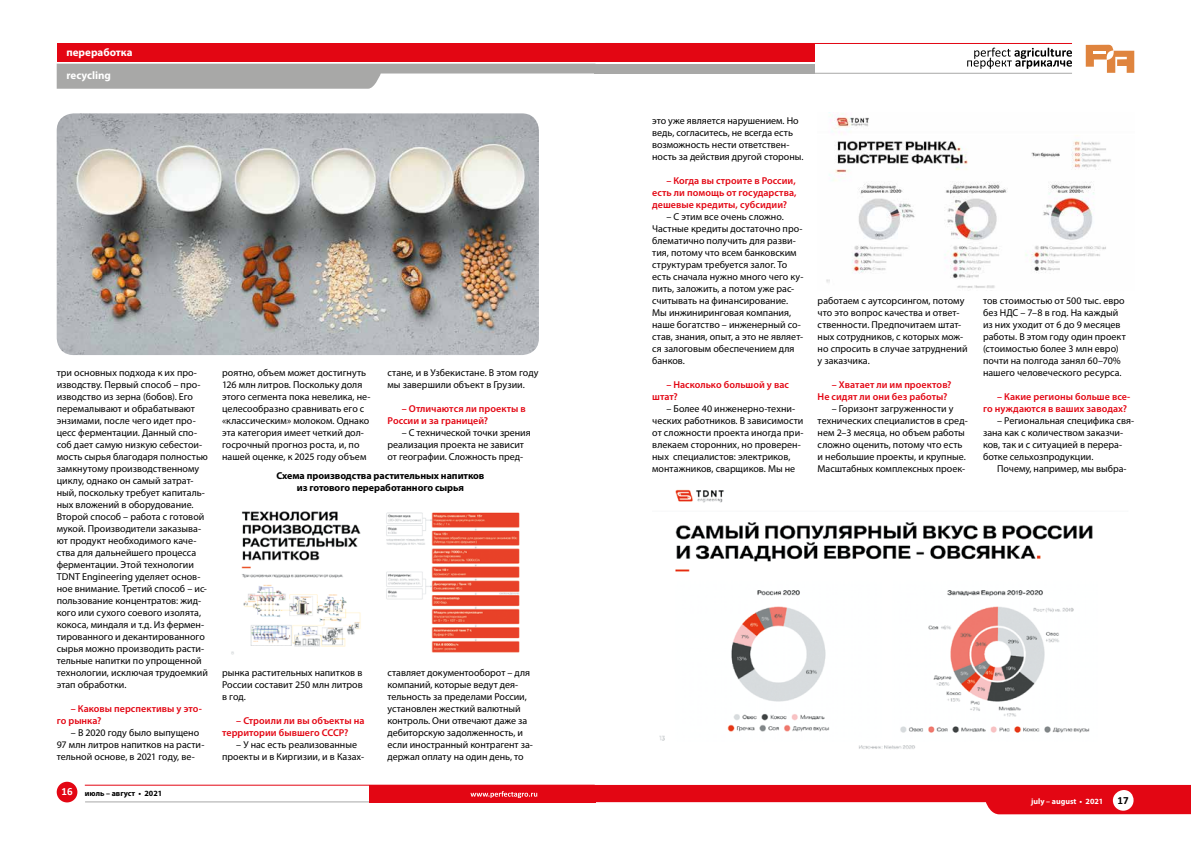
<style>
.page{position:relative;width:1191px;height:842px;background:#fff}
.page>*{position:absolute;margin:0;border:0;box-sizing:border-box;transform-origin:0 0}
.t1{font:700 11px/22.7px "Myriad Pro";color:#fff}
.t2{font:700 11px "Calibri";color:#fff}
.t3{font:700 11px "Calibri";color:#000}
.t4{font:10px/12px "Myriad Pro";color:#000}
.t5{font:600 10px/12px "Myriad Pro";letter-spacing:.005em;color:#e30613}
.t6{font:700 10px/12px "Myriad Pro";letter-spacing:-.005em;color:#000;text-align:center}
.t7{font:700 8px "Myriad Pro";color:#000}
.t8{font:700 8px "Myriad Pro";color:#fff}
</style>
<div class="page">
<hr style="left:85px;top:802px;width:285px;height:1px;background:#a8a8a7">
<svg style="left:57px;top:64px;width:537px;height:25px"></svg>
<div style="left:57px;top:43px;width:538px;height:18px;background:#e30613"></div>
<svg style="left:967px;top:48px;width:105px;height:21px"></svg>
<div style="left:594px;top:64px;width:220px;height:10px;background:#a8a8a7"></div>
<hr style="left:595px;top:73px;width:477px;height:1px;background:#a8a8a7">
<svg style="left:1085px;top:45px;width:49px;height:28px"></svg>
<div style="left:595px;top:43px;width:219px;height:18px;background:#e30613"></div>
<hr style="left:595px;top:43px;width:477px;height:1px;background:#e30613">
<svg style="left:595px;top:785px;width:596px;height:29px"></svg>
<div style="left:369px;top:785px;width:226px;height:17px;background:#e30613"></div>
<div style="left:57px;top:782px;width:20px;height:20px;background:#e30613;border-radius:50%"></div>
<hr style="left:85px;top:785px;width:510px;height:1px;background:#e30613">
<img style="left:57px;top:113px;width:482px;height:242px">
<img style="left:826px;top:112px;width:285px;height:176px">
<img style="left:659px;top:489px;width:434px;height:260px">
<img style="left:231px;top:511px;width:289px;height:144px">
<div style="left:1112px;top:790px;width:21px;height:21px;background:#fff;border-radius:50%"></div>
<svg style="left:470px;top:791px;width:67px;height:7px"></svg>
<p class="t1" style="left:66px;top:41px;width:68px">переработка recycling</p>
<p class="t4" style="left:57px;top:366px;width:153px">три основных подхода к их про&shy;изводству. Первый способ – про&shy;изводство из зерна (бобов). Его перемалывают и обрабатывают энзимами, после чего идет про&shy;цесс ферментации. Данный спо&shy;соб дает самую низкую себестои&shy;мость сырья благодаря полностью замкнутому производственному циклу, однако он самый затрат&shy;ный, поскольку требует капиталь&shy;ных вложений в оборудование.<br>Второй способ – работа с готовой мукой. Производители заказыва&shy;ют продукт необходимого каче&shy;ства для дальнейшего процесса ферментации. Этой технологии<br>TDNT Engineering уделяет основ&shy;ное внимание. Третий способ – ис&shy;пользование концентратов: жид&shy;кого или сухого соевого изолята, кокоса, миндаля и т.д. Из фермен&shy;тированного и декантированного сырья можно производить расти&shy;тельные напитки по упрощенной технологии, исключая трудоемкий этап обработки.</p>
<p class="t5" style="left:57px;top:702px;width:147px;text-indent:14px">– Каковы перспективы у это&shy;го рынка?</p>
<p class="t4" style="left:57px;top:726px;width:149px;text-indent:14px">– В 2020 году было выпущено<br>97 млн литров напитков на расти&shy;тельной основе, в 2021 году, ве-</p>
<p class="t2" style="left:61px;top:783px;width:13px">16</p>
<p class="t7" style="left:85px;top:788px;width:79px">июль – август • 2021</p>
<p class="t4" style="left:222px;top:366px;width:150px">роятно, объем может достигнуть<br>126 млн литров. Поскольку доля этого сегмента пока невелика, не&shy;целесообразно сравнивать его с «классическим» молоком. Однако эта категория имеет четкий дол&shy;госрочный прогноз роста, и, по нашей оценке, к 2025 году объем</p>
<p class="t4" style="left:387px;top:366px;width:152px">стане, и в Узбекистане. В этом году мы завершили объект в Грузии.</p>
<p class="t5" style="left:387px;top:402px;width:140px;text-indent:14px">– Отличаются ли проекты в<br>России и за границей?</p>
<p class="t4" style="left:387px;top:426px;width:145px;text-indent:14px">– С технической точки зрения реализация проекта не зависит от географии. Сложность пред-</p>
<p class="t6" style="left:276px;top:469px;width:209px">Схема производства растительных напитков из готового переработанного сырья</p>
<p class="t4" style="left:222px;top:666px;width:142px;text-align:justify">рынка растительных напитков в России составит 250 млн литров в год.</p>
<p class="t5" style="left:222px;top:714px;width:144px;text-indent:14px">– Строили ли вы объекты на территории бывшего СССР?</p>
<p class="t4" style="left:222px;top:738px;width:143px;text-indent:14px">– У нас есть реализованные проекты и в Киргизии, и в Казах-</p>
<p class="t4" style="left:387px;top:666px;width:147px">ставляет документооборот – для компаний, которые ведут дея&shy;тельность за пределами России, установлен жесткий валютный контроль. Они отвечают даже за дебиторскую задолженность, и если иностранный контрагент за&shy;держал оплату на один день, то</p>
<p class="t4" style="left:652px;top:114px;width:153px">это уже является нарушением. Но ведь, согласитесь, не всегда есть возможность нести ответствен&shy;ность за действия другой стороны.</p>
<p class="t5" style="left:652px;top:174px;width:146px;text-align:justify;text-indent:14px">– Когда вы строите в России, есть ли помощь от государства, дешевые кредиты, субсидии?</p>
<p class="t4" style="left:652px;top:210px;width:153px;text-indent:14px">– С этим все очень сложно.<br>Частные кредиты достаточно про&shy;блематично получить для разви&shy;тия, потому что всем банковским структурам требуется залог. То есть сначала нужно много чего ку&shy;пить, заложить, а потом уже рас&shy;считывать на финансирование.<br>Мы инжиниринговая компания, наше богатство – инженерный со&shy;став, знания, опыт, а это не являет&shy;ся залоговым обеспечением для банков.</p>
<p class="t5" style="left:652px;top:378px;width:138px;text-indent:14px">– Насколько большой у вас штат?</p>
<p class="t4" style="left:652px;top:402px;width:153px;text-indent:14px">– Более 40 инженерно-техни&shy;ческих работников. В зависимости от сложности проекта иногда при&shy;влекаем сторонних, но проверен&shy;ных специалистов: электриков, монтажников, сварщиков. Мы не</p>
<p class="t4" style="left:817px;top:294px;width:151px">работаем с аутсорсингом, потому что это вопрос качества и ответ&shy;ственности. Предпочитаем штат&shy;ных сотрудников, с которых мож&shy;но спросить в случае затруднений у заказчика.</p>
<p class="t5" style="left:817px;top:378px;width:135px;text-indent:14px">– Хватает ли им проектов?<br>Не сидят ли они без работы?</p>
<p class="t4" style="left:817px;top:402px;width:152px;text-align:center">– Горизонт загруженности у технических специалистов в сред&shy;нем 2–3 месяца, но объем работы сложно оценить, потому что есть и небольшие проекты, и крупные.<br>Масштабных комплексных проек-</p>
<p class="t4" style="left:983px;top:294px;width:144px">тов стоимостью от 500 тыс. евро без НДС – 7–8 в год. На каждый из них уходит от 6 до 9 месяцев работы. В этом году один проект (стоимостью более 3 млн евро) почти на полгода занял 60–70% нашего человеческого ресурса.</p>
<p class="t5" style="left:983px;top:390px;width:149px;text-indent:14px">– Какие регионы больше все&shy;го нуждаются в ваших заводах?</p>
<p class="t4" style="left:983px;top:414px;width:153px;text-indent:14px">– Региональная специфика свя&shy;зана как с количеством заказчи&shy;ков, так и с ситуацией в перера&shy;ботке сельхозпродукции.</p>
<p class="t4" style="left:997px;top:462px;width:131px">Почему, например, мы выбра-</p>
<p class="t8" style="left:1031px;top:796px;width:74px">july – august • 2021</p>
<p class="t3" style="left:1117px;top:793px;width:13px">17</p>
</div>
